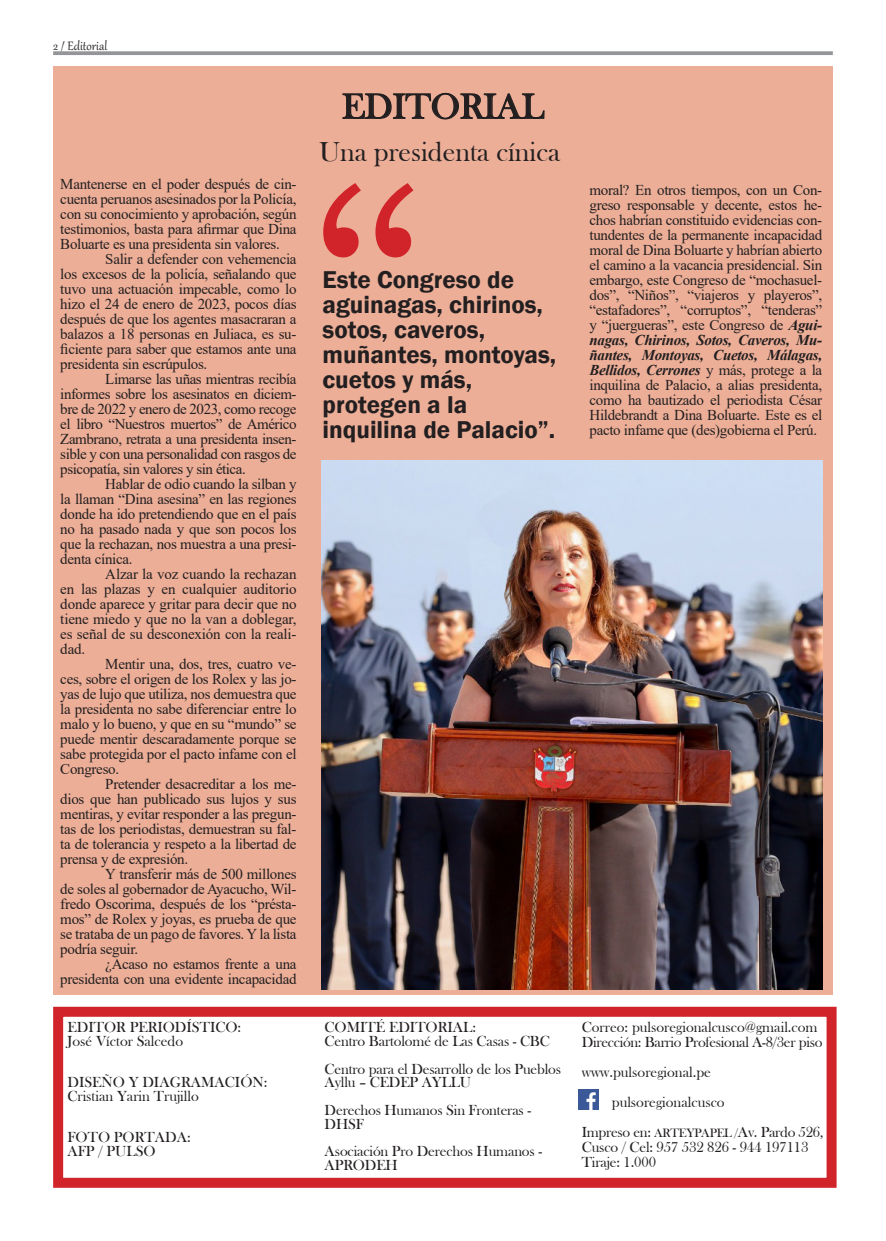
<style>
.page{position:relative;width:886px;height:1241px;background:#fff}
.page>*{position:absolute;margin:0;border:0;box-sizing:border-box;transform-origin:0 0}
.t1{font:250px "Century Schlbk Cyrillic BT";color:#d1232a}
.t2{font:36.25px "Bask Old Face";color:#231f20}
.t3{font:28.12px "Bask Old Face";color:#231f20}
.t4{font:600 25px/25px "Franklin Gothic";color:#231f20}
.t5{font:15px/15px "Times New Roman";letter-spacing:-.02em;color:#231f20;text-align:justify}
.t6{font:15px/13.8px "Bask Old Face";letter-spacing:-.01em;color:#231f20}
.t7{font:15px "Gabriola";color:#231f20}
.s1{font-weight:700;font-style:italic}
.s2{font-size:12.5px}
</style>
<div class="page">
<div style="left:53px;top:66px;width:779px;height:928px;background:#ecae97"></div>
<svg style="left:342px;top:92px;width:203px;height:28px"></svg>
<svg style="left:53px;top:51px;width:780px;height:4px;background:#9b9d9f"></svg>
<img style="left:321px;top:461px;width:501px;height:528px">
<div style="left:53px;top:1006px;width:783px;height:181px;border:10px solid #d1232a"></div>
<img style="left:579px;top:1089px;width:20px;height:20px">
<p class="t7" style="left:53px;top:36px;width:56px">2 / Editorial</p>
<p class="t5" style="left:60px;top:175px;width:238px">Mantenerse en el poder después de cin&shy;cuenta peruanos asesinados por la Policía, con su conocimiento y aprobación, según testimonios, basta para afirmar que Dina Boluarte es una presidenta sin valores.</p>
<p class="t5" style="left:60px;top:250px;width:238px;text-indent:45px">Salir a defender con vehemencia los excesos de la policía, señalando que tuvo una actuación impecable, como lo hizo el 24 de enero de 2023, pocos días después de que los agentes masacraran a balazos a 18 personas en Juliaca, es su&shy;ficiente para saber que estamos ante una presidenta sin escrúpulos.</p>
<p class="t5" style="left:60px;top:370px;width:238px;text-indent:45px">Limarse las uñas mientras recibía informes sobre los asesinatos en diciem&shy;bre de 2022 y enero de 2023, como recoge el libro “Nuestros muertos” de Américo Zambrano, retrata a una presidenta insen&shy;sible y con una personalidad con rasgos de psicopatía, sin valores y sin ética.</p>
<p class="t5" style="left:60px;top:475px;width:238px;text-indent:45px">Hablar de odio cuando la silban y la llaman “Dina asesina” en las regiones donde ha ido pretendiendo que en el país no ha pasado nada y que son pocos los que la rechazan, nos muestra a una presi&shy;denta cínica.</p>
<p class="t5" style="left:60px;top:565px;width:238px;text-indent:45px">Alzar la voz cuando la rechazan en las plazas y en cualquier auditorio donde aparece y gritar para decir que no tiene miedo y que no la van a doblegar, es señal de su desconexión con la reali&shy;dad.</p>
<p class="t5" style="left:60px;top:655px;width:238px;text-indent:45px">Mentir una, dos, tres, cuatro ve&shy;ces, sobre el origen de los Rolex y las jo&shy;yas de lujo que utiliza, nos demuestra que la presidenta no sabe diferenciar entre lo malo y lo bueno, y que en su “mundo” se puede mentir descaradamente porque se sabe protegida por el pacto infame con el Congreso.</p>
<p class="t5" style="left:60px;top:775px;width:238px;text-indent:45px">Pretender desacreditar a los me&shy;dios que han publicado sus lujos y sus mentiras, y evitar responder a las pregun&shy;tas de los periodistas, demuestran su fal&shy;ta de tolerancia y respeto a la libertad de prensa y de expresión.</p>
<p class="t5" style="left:60px;top:865px;width:238px;text-indent:45px">Y transferir más de 500 millones de soles al gobernador de Ayacucho, Wil&shy;fredo Oscorima, después de los “présta&shy;mos” de Rolex y joyas, es prueba de que se trataba de un pago de favores. Y la lista podría seguir.</p>
<p class="t5" style="left:60px;top:955px;width:238px;text-align:right">¿Acaso no estamos frente a una presidenta con una evidente incapacidad</p>
<p class="t6" style="left:67px;top:1020px;width:175px">EDITOR PERIODÍSTICO:</p>
<p class="t6" style="left:67px;top:1034px;width:117px">José Víctor Salcedo</p>
<p class="t6" style="left:67px;top:1075px;width:202px">DISEÑO Y DIAGRAMACIÓN:</p>
<p class="t6" style="left:67px;top:1089px;width:133px">Cristian Yarin Trujillo</p>
<p class="t6" style="left:67px;top:1130px;width:125px">FOTO PORTADA:</p>
<p class="t6" style="left:67px;top:1144px;width:90px">AFP / PULSO</p>
<p class="t2" style="left:342px;top:86px;width:203px">EDITORIAL</p>
<p class="t3" style="left:319px;top:136px;width:242px">Una presidenta cínica</p>
<p class="t1" style="left:304px;top:125px;width:128px">“</p>
<p class="t5" style="left:589px;top:182px;width:234px">moral? En otros tiempos, con un Con&shy;greso responsable y decente, estos he&shy;chos habrían constituido evidencias con&shy;tundentes de la permanente incapacidad moral de Dina Boluarte y habrían abierto el camino a la vacancia presidencial. Sin embargo, este Congreso de “mochasuel&shy;dos”, “Niños”, “viajeros y playeros”, “estafadores”, “corruptos”, “tenderas” y “juergueras”, este Congreso de <span class="s1">Agui&shy;nagas, Chirinos, Sotos, Caveros, Mu&shy;ñantes, Montoyas, Cuetos, Málagas, Bellidos, Cerrones</span> y más, protege a la inquilina de Palacio, a alias presidenta, como ha bautizado el periodista César Hildebrandt a Dina Boluarte. Este es el pacto infame que (des)gobierna el Perú.</p>
<p class="t4" style="left:322px;top:267px;width:222px">Este Congreso de aguinagas, chirinos, sotos, caveros,</p>
<p class="t4" style="left:322px;top:342px;width:235px">muñantes, montoyas, cuetos y más,</p>
<p class="t4" style="left:322px;top:392px;width:146px">protegen a la</p>
<p class="t4" style="left:322px;top:417px;width:234px">inquilina de Palacio”.</p>
<p class="t6" style="left:325px;top:1020px;width:153px">COMITÉ EDITORIAL:</p>
<p class="t6" style="left:325px;top:1034px;width:227px">Centro Bartolomé de Las Casas - CBC</p>
<p class="t6" style="left:325px;top:1061px;width:238px">Centro para el Desarrollo de los Pueblos<br>Ayllu – CEDEP AYLLU</p>
<p class="t6" style="left:325px;top:1103px;width:208px">Derechos Humanos Sin Fronteras -<br>DHSF</p>
<p class="t6" style="left:325px;top:1144px;width:219px">Asociación Pro Derechos Humanos -<br>APRODEH</p>
<p class="t6" style="left:582px;top:1020px;width:237px">Correo: pulsoregionalcusco@gmail.com</p>
<p class="t6" style="left:582px;top:1035px;width:242px">Dirección: Barrio Profesional A-8/3er piso</p>
<p class="t6" style="left:582px;top:1065px;width:131px">www.pulsoregional.pe</p>
<p class="t6" style="left:612px;top:1095px;width:114px">pulsoregionalcusco</p>
<p class="t6" style="left:582px;top:1124px;width:243px;line-height:15px">Impreso en: <span class="s2">ARTEYPAPEL /</span>Av. Pardo 526,<br>Cusco / Cel: 957 532 826 - 944 197113</p>
<p class="t6" style="left:582px;top:1155px;width:76px">Tiraje: 1.000</p>
</div>
